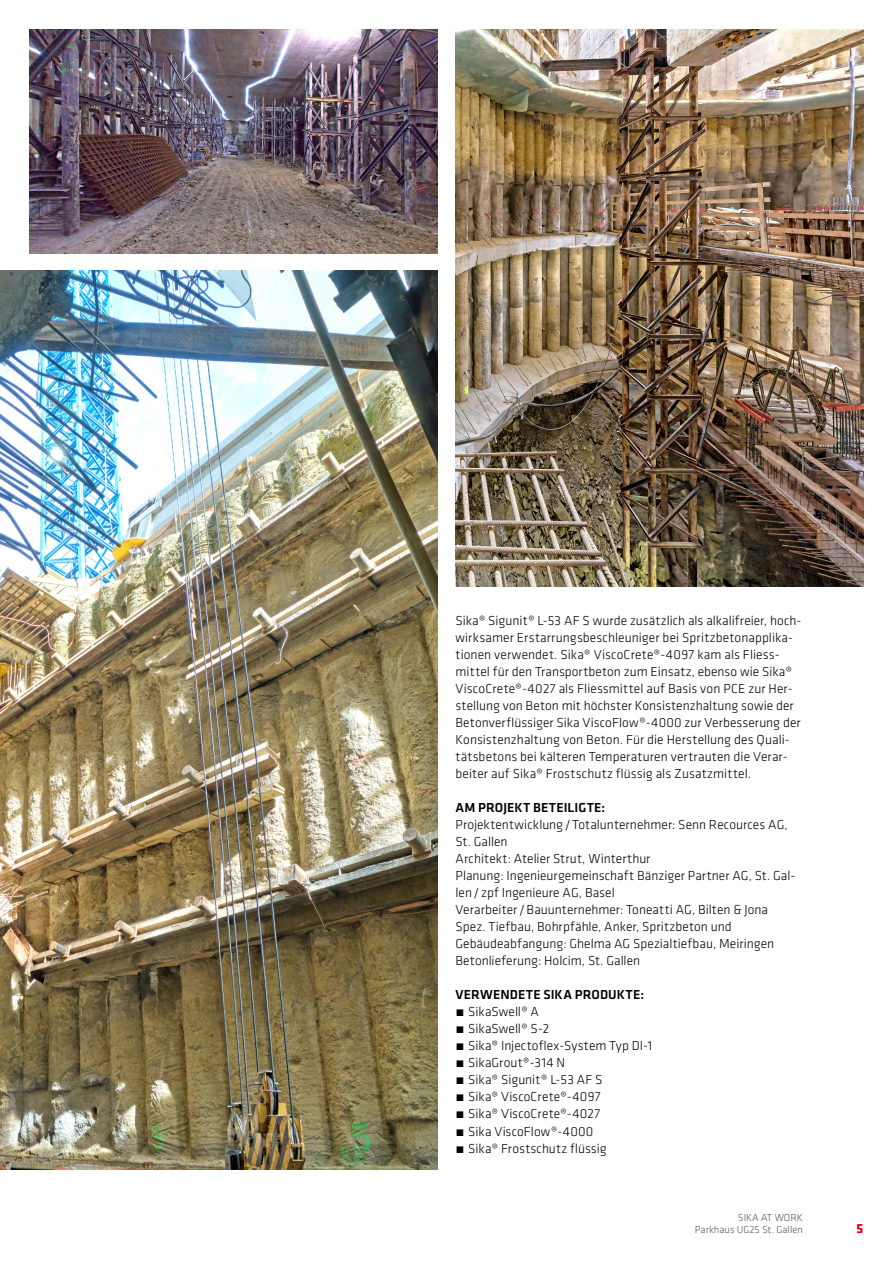
<style>
.page{position:relative;width:893px;height:1263px;background:#fff}
.page>*{position:absolute;margin:0;border:0;box-sizing:border-box;transform-origin:0 0}
.t1{font:300 13.5px/17px "Klavika";letter-spacing:.005em;color:#000}
.t2{font:500 13.5px "Klavika";letter-spacing:.01em;color:#000}
.t3{font:500 13.5px "Klavika";color:#e3000f}
.t4{font:300 10.5px/12.6px "Klavika";color:#565656;text-align:right}
</style>
<div class="page">
<img style="left:0;top:270px;width:437px;height:899px">
<img style="left:455px;top:30px;width:408px;height:557px">
<img style="left:30px;top:30px;width:408px;height:223px">
<p class="t1" style="left:455px;top:612px;width:347px">Sika® Sigunit® L-53 AF S wurde zusätzlich als alkalifreier, hoch&shy;wirksamer Erstarrungsbeschleuniger bei Spritzbetonapplika&shy;tionen verwendet. Sika® ViscoCrete®-4097 kam als Fliess&shy;mittel für den Transportbeton zum Einsatz, ebenso wie Sika® ViscoCrete®-4027 als Fliessmittel auf Basis von PCE zur Her&shy;stellung von Beton mit höchster Konsistenzhaltung sowie der Betonverflüssiger Sika ViscoFlow®-4000 zur Verbesserung der Konsistenzhaltung von Beton. Für die Herstellung des Quali&shy;tätsbetons bei kälteren Temperaturen vertrauten die Verar&shy;beiter auf Sika® Frostschutz flüssig als Zusatzmittel.</p>
<p class="t2" style="left:455px;top:799px;width:151px">AM PROJEKT BETEILIGTE:</p>
<p class="t1" style="left:455px;top:816px;width:341px">Projektentwicklung/Totalunternehmer: Senn Recources AG, St. Gallen<br>Architekt: Atelier Strut, Winterthur<br>Planung: Ingenieurgemeinschaft Bänziger Partner AG, St. Gal&shy;len/ zpf Ingenieure AG, Basel<br>Verarbeiter /Bauunternehmer: Toneatti AG, Bilten &amp; Jona Spez. Tiefbau, Bohrpfähle, Anker, Spritzbeton und Gebäudeabfangung: Ghelma AG Spezialtiefbau, Meiringen Betonlieferung: Holcim, St. Gallen</p>
<p class="t2" style="left:455px;top:986px;width:190px">VERWENDETE SIKA PRODUKTE:</p>
<p class="t1" style="left:455px;top:1003px;width:198px">́ SikaSwell® A<br>́ SikaSwell® S-2<br>́ Sika® Injectoflex-System Typ DI-1 ́ SikaGrout®-314 N<br>́ Sika® Sigunit® L-53 AF S<br>́ Sika® ViscoCrete®-4097<br>́ Sika® ViscoCrete®-4027<br>́ Sika ViscoFlow®-4000<br>́ Sika® Frostschutz flüssig</p>
<p class="t4" style="left:695px;top:1211px;width:109px">SIKA AT WORK<br>Parkhaus UG25 St. Gallen</p>
<p class="t3" style="left:856px;top:1219px;width:8px">5</p>
</div>
